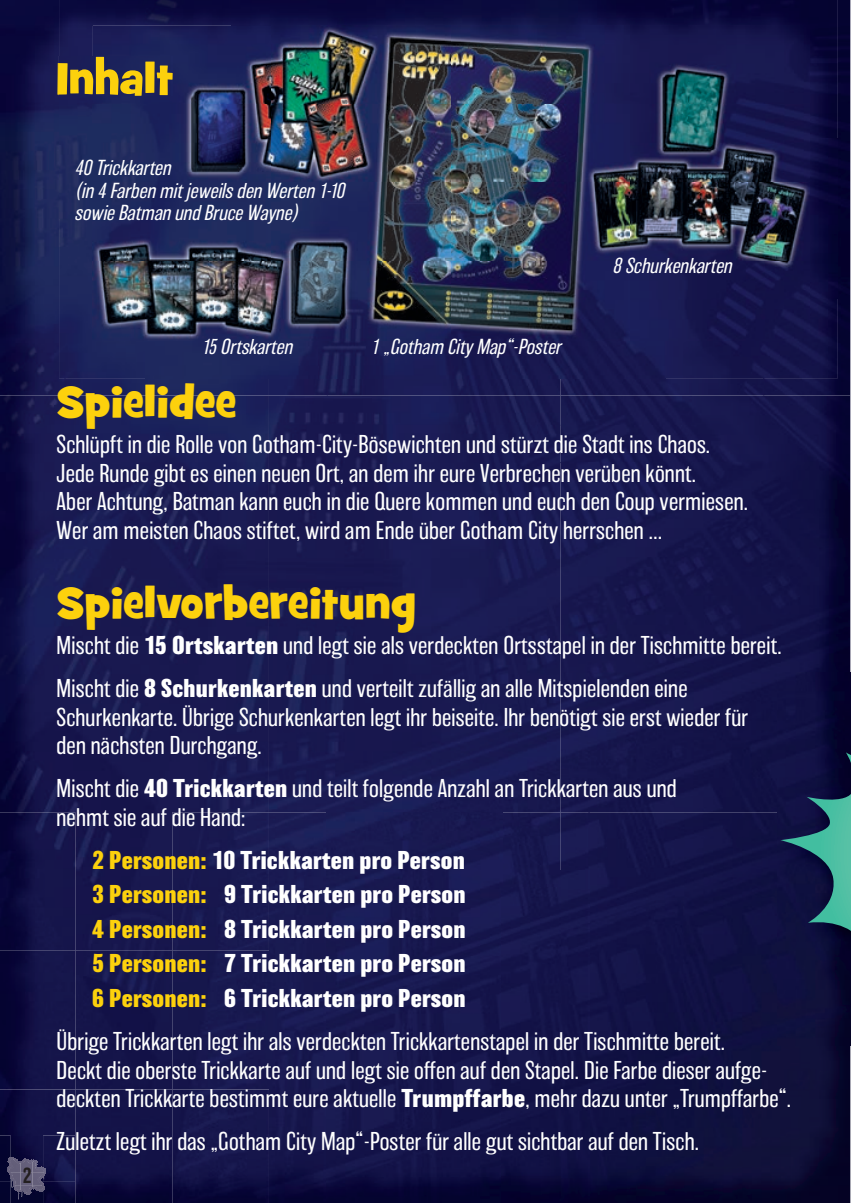
<style>
.page{position:relative;width:851px;height:1203px;background:#fff}
.page>*{position:absolute;margin:0;border:0;box-sizing:border-box;transform-origin:0 0}
.t1{font:45px "Grilled Cheese BTN";letter-spacing:.01em;color:#fcd10d}
.t2{font:200 23.75px/28.8px "Balboa";letter-spacing:.01em;color:#fff}
.t3{font:800 23.75px/34.5px "Balboa";letter-spacing:.01em;color:#fff;text-align:justify}
.t4{font:italic 200 20px/22.5px "Balboa";color:#fff}
.t5{font:500 20px "Balboa";color:#231f20}
.s1{font-weight:800}
.s2{color:#fcd10d}
</style>
<div class="page">
<img style="left:0;top:0;width:59px;height:378px">
<div style="left:837px;top:0;width:13px;height:378px;background:#04042f"></div>
<div style="left:328px;top:463px;width:173px;height:349px;background:#191951"></div>
<img style="left:589px;top:888px;width:261px;height:314px">
<img style="left:560px;top:888px;width:29px;height:314px">
<img style="left:0;top:378px;width:328px;height:824px">
<img style="left:327px;top:378px;width:523px;height:85px">
<img style="left:501px;top:462px;width:349px;height:426px">
<img style="left:327px;top:812px;width:175px;height:390px">
<img style="left:501px;top:887px;width:59px;height:315px">
<img style="left:850px;top:3px;width:1px;height:1199px">
<img style="left:777px;top:672px;width:74px;height:373px">
<svg style="left:780px;top:752px;width:71px;height:255px"></svg>
<img style="left:59px;top:0;width:173px;height:57px">
<img style="left:232px;top:0;width:519px;height:26px">
<img style="left:751px;top:0;width:86px;height:139px">
<img style="left:59px;top:57px;width:34px;height:162px">
<img style="left:809px;top:139px;width:28px;height:159px">
<img style="left:59px;top:219px;width:86px;height:159px">
<img style="left:145px;top:340px;width:519px;height:38px">
<img style="left:664px;top:298px;width:173px;height:80px">
<img style="left:93px;top:26px;width:716px;height:314px">
<img style="left:93px;top:57px;width:80px;height:39px">
<svg style="left:7px;top:1156px;width:40px;height:39px"></svg>
<p class="t4" style="left:75px;top:156px;width:276px">40 Trickkarten<br>(in 4 Farben mitjeweilsden Werten 1-10 sowieBatman und BruceWayne)</p>
<p class="t4" style="left:612px;top:254px;width:125px">8 Schurkenkarten</p>
<p class="t5" style="left:23px;top:1164px;width:11px">2</p>
<p class="t4" style="left:201px;top:335px;width:97px">15 Ortskarten</p>
<p class="t4" style="left:370px;top:335px;width:196px">1 „Gotham CityMap“-Poster</p>
<h1 class="t1" style="left:57px;top:372px;width:181px">Spielidee</h1>
<p class="t2" style="left:57px;top:430px;width:693px">Schlüpft in die Rolle von Gotham-City-Bösewichten und stürzt die Stadt ins Chaos.<br>Jede Runde gibt es einen neuen Ort, an dem ihr eure Verbrechen verüben könnt.<br>Aber Achtung, Batman kann euch in die Quere kommen und euch den Coup vermiesen.<br>Wer am meisten Chaos stiftet, wird am Ende über Gotham City herrschen …</p>
<h1 class="t1" style="left:57px;top:573px;width:360px">Spielvorbereitung</h1>
<p class="t2" style="left:57px;top:623px;width:726px;line-height:43px">Mischt die <span class="s1">15 Ortskarten</span> und legt sie als verdeckten Ortsstapel in der Tischmitte bereit.<br>Mischt die <span class="s1">8 Schurkenkarten</span> und verteilt zufällig an alle Mitspielenden eine</p>
<p class="t2" style="left:57px;top:702px;width:693px">Schurkenkarte. Übrige Schurkenkarten legt ihr beiseite. Ihr benötigt sie erst wieder für den nächsten Durchgang.</p>
<p class="t2" style="left:57px;top:774px;width:621px">Mischt die <span class="s1">40 Trickkarten</span> und teilt folgende Anzahl an Trickkarten aus und nehmt sie auf die Hand:</p>
<p class="t3" style="left:92px;top:842px;width:375px"><span class="s2">2 Personen:</span> 10 Trickkarten pro Person <span class="s2">3 Personen:</span> 9 Trickkarten pro Person <span class="s2">4 Personen:</span> 8 Trickkarten pro Person <span class="s2">5 Personen:</span> 7 Trickkarten pro Person <span class="s2">6 Personen:</span> 6 Trickkarten pro Person</p>
<p class="t2" style="left:57px;top:1026px;width:736px">Übrige Trickkarten legt ihr als verdeckten Trickkartenstapel in der Tischmitte bereit.<br>Deckt die oberste Trickkarte auf und legt sie offen auf den Stapel. Die Farbe dieser aufge&shy;deckten Trickkarte bestimmt eure aktuelle <span class="s1">Trumpffarbe</span>, mehr dazu unter „Trumpffarbe“.</p>
<p class="t2" style="left:57px;top:1127px;width:644px">Zuletzt legt ihr das „Gotham City Map“-Poster für alle gut sichtbar auf den Tisch.</p>
</div>
